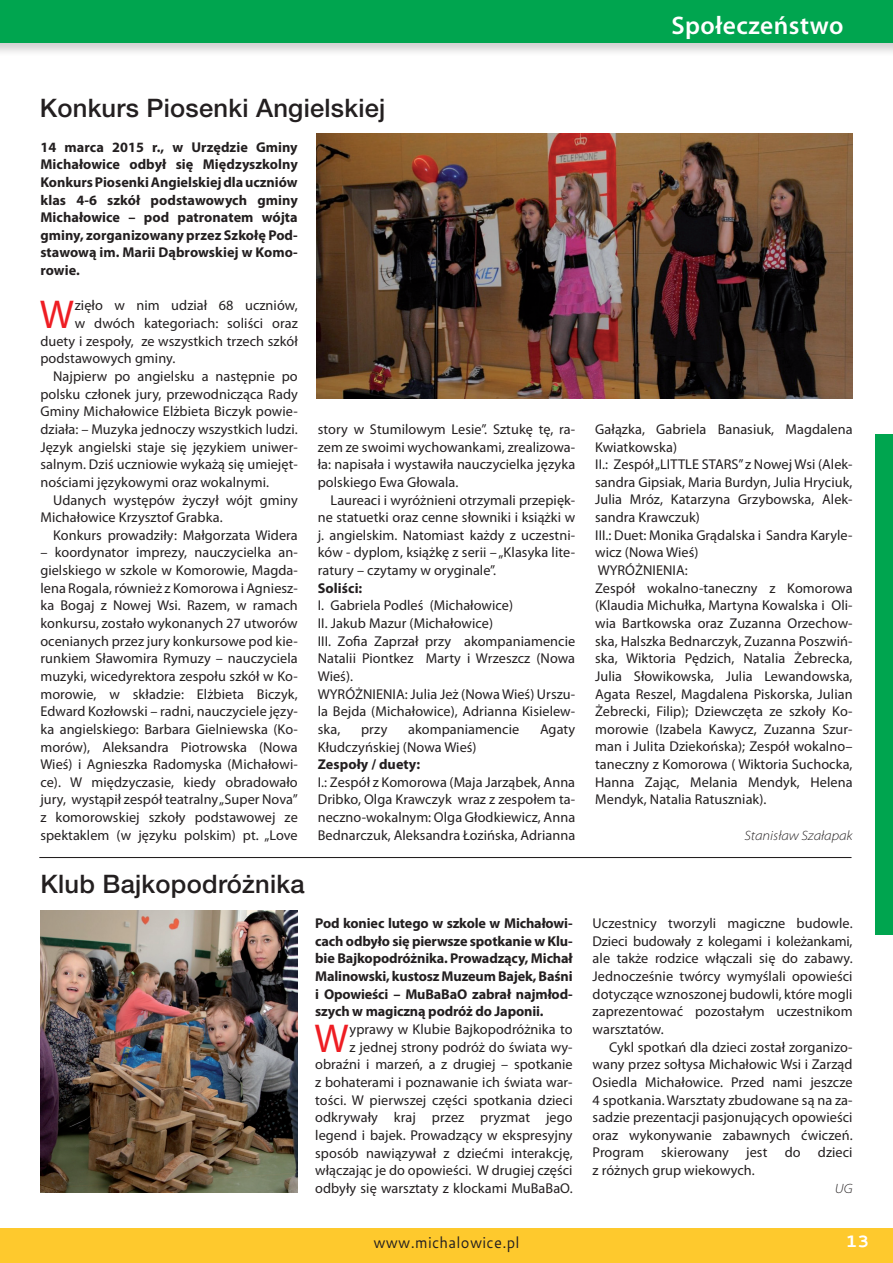
<style>
.page{position:relative;width:893px;height:1263px;background:#fff}
.page>*{position:absolute;margin:0;border:0;box-sizing:border-box;transform-origin:0 0}
.t1{font:40.5px "Myriad Pro";color:#ee1d23}
.t2{font:500 25.5px "Helvetica Neue LT Pro";letter-spacing:.01em;color:#231f20}
.t3{font:600 25.5px "Myriad Pro";letter-spacing:.02em;color:#fff}
.t4{font:700 16.5px "Cantarell";color:#fff}
.t5{font:15.75px "Cantarell";letter-spacing:.02em;color:#231f20;scale:.94 1}
.t6{font:14.25px/17.7px "Myriad Pro";letter-spacing:.005em;color:#231f20;text-align:justify}
.t7{font:700 14.25px/17.7px "Myriad Pro";letter-spacing:-.005em;color:#231f20;text-align:justify}
.t8{font:italic 300 semi-expanded 13.5px "Myriad Pro";color:#231f20}
</style>
<div class="page">
<div style="left:0;top:1228px;width:893px;height:35px;background:#fec92d"></div>
<div style="left:0;top:0;width:893px;height:58px;background:#231f20;opacity:.21"></div>
<div style="left:0;top:0;width:893px;height:43px;background:#00a54f"></div>
<div style="left:876px;top:434px;width:17px;height:501px;background:#00a54f"></div>
<img style="left:317px;top:134px;width:536px;height:265px">
<img style="left:40px;top:910px;width:258px;height:283px">
<hr style="left:39px;top:857px;width:812px;height:1px;background:#231f20">
<h2 class="t3" style="left:671px;top:11px;width:174px">Społeczeństwo</h2>
<h2 class="t2" style="left:40px;top:93px;width:347px">Konkurs Piosenki Angielskiej</h2>
<p class="t7" style="left:40px;top:138px;width:259px">14 marca 2015 r., w Urzędzie Gminy Michałowice odbył się Międzyszkolny Konkurs Piosenki Angielskiej dla uczniów klas 4-6 szkół podstawowych gminy Michałowice – pod patronatem wójta gminy, zorganizowany przez Szkołę Pod&shy;stawową im. Marii Dąbrowskiej w Komo&shy;rowie.</p>
<h1 class="t1" style="left:40px;top:292px;width:36px">W</h1>
<p class="t6" style="left:75px;top:297px;width:224px">zięło w nim udział 68 uczniów,</p>
<p class="t6" style="left:75px;top:315px;width:224px">w dwóch kategoriach: soliści oraz</p>
<p class="t6" style="left:40px;top:332px;width:259px">duety i zespoły, ze wszystkich trzech szkół</p>
<p class="t6" style="left:40px;top:350px;width:136px">podstawowych gminy.</p>
<p class="t6" style="left:53px;top:368px;width:246px">Najpierw po angielsku a następnie po</p>
<p class="t6" style="left:40px;top:385px;width:259px">polsku członek jury, przewodnicząca Rady</p>
<p class="t6" style="left:40px;top:403px;width:259px">Gminy Michałowice Elżbieta Biczyk powie-</p>
<p class="t6" style="left:40px;top:421px;width:259px">działa: – Muzyka jednoczy wszystkich ludzi.</p>
<p class="t6" style="left:40px;top:438px;width:259px">Język angielski staje się językiem uniwer-</p>
<p class="t6" style="left:40px;top:456px;width:259px">salnym. Dziś uczniowie wykażą się umiejęt-</p>
<p class="t6" style="left:40px;top:473px;width:230px">nościami językowymi oraz wokalnymi.</p>
<p class="t6" style="left:53px;top:491px;width:246px">Udanych występów życzył wójt gminy</p>
<p class="t6" style="left:40px;top:509px;width:184px">Michałowice Krzysztof Grabka.</p>
<p class="t6" style="left:53px;top:526px;width:246px">Konkurs prowadziły: Małgorzata Widera</p>
<p class="t6" style="left:40px;top:544px;width:259px">– koordynator imprezy, nauczycielka an&shy;gielskiego w szkole w Komorowie, Magda&shy;lena Rogala, również z Komorowa i Agniesz&shy;ka Bogaj z Nowej Wsi. Razem, w ramach konkursu, zostało wykonanych 27 utworów ocenianych przez jury konkursowe pod kie&shy;runkiem Sławomira Rymuzy – nauczyciela muzyki, wicedyrektora zespołu szkół w Ko&shy;morowie, w składzie: Elżbieta Biczyk, Edward Kozłowski – radni, nauczyciele języ&shy;ka angielskiego: Barbara Gielniewska (Ko&shy;morów), Aleksandra Piotrowska (Nowa Wieś) i Agnieszka Radomyska (Michałowi&shy;ce). W międzyczasie, kiedy obradowało jury, wystąpił zespół teatralny „Super Nova” z komorowskiej szkoły podstawowej ze spektaklem (w języku polskim) pt. „Love</p>
<p class="t6" style="left:318px;top:421px;width:259px">story w Stumilowym Lesie”. Sztukę tę, ra&shy;zem ze swoimi wychowankami, zrealizowa&shy;ła: napisała i wystawiła nauczycielka języka polskiego Ewa Głowala.</p>
<p class="t6" style="left:318px;top:491px;width:259px;text-indent:13px">Laureaci i wyróżnieni otrzymali przepięk&shy;ne statuetki oraz cenne słowniki i książki w j. angielskim. Natomiast każdy z uczestni&shy;ków - dyplom, książkę z serii – „Klasyka lite&shy;ratury – czytamy w oryginale”.</p>
<p class="t7" style="left:318px;top:579px;width:46px">Soliści:</p>
<p class="t6" style="left:318px;top:597px;width:259px;text-align:left">I. Gabriela Podleś (Michałowice)<br>II. Jakub Mazur (Michałowice)<br>III. Zofia Zaprzał przy akompaniamencie<br>Natalii Piontkez Marty i Wrzeszcz (Nowa<br>Wieś).<br>WYRÓŻNIENIA: Julia Jeż (Nowa Wieś) Urszu&shy;la Bejda (Michałowice), Adrianna Kisielew&shy;ska,</p>
<p class="t6" style="left:361px;top:720px;width:28px">przy</p>
<p class="t6" style="left:408px;top:720px;width:113px">akompaniamencie</p>
<p class="t6" style="left:540px;top:720px;width:37px">Agaty</p>
<p class="t6" style="left:318px;top:738px;width:160px">Kłudczyńskiej (Nowa Wieś)</p>
<p class="t7" style="left:318px;top:756px;width:104px">Zespoły / duety:</p>
<p class="t6" style="left:318px;top:773px;width:259px">I.: Zespół z Komorowa (Maja Jarząbek, Anna Dribko, Olga Krawczyk wraz z zespołem ta&shy;neczno-wokalnym: Olga Głodkiewicz, Anna Bednarczuk, Aleksandra Łozińska, Adrianna</p>
<h2 class="t2" style="left:40px;top:869px;width:266px">Klub Bajkopodróżnika</h2>
<p class="t7" style="left:315px;top:915px;width:259px">Pod koniec lutego w szkole w Michałowi&shy;cach odbyło się pierwsze spotkanie w Klu&shy;bie Bajkopodróżnika. Prowadzący, Michał Malinowski, kustosz Muzeum Bajek, Baśni i Opowieści – MuBaBaO zabrał najmłod&shy;szych w magiczną podróż do Japonii.</p>
<h1 class="t1" style="left:315px;top:1016px;width:36px">W</h1>
<p class="t6" style="left:315px;top:1021px;width:259px;text-align:right">yprawy w Klubie Bajkopodróżnika to<br>z jednej strony podróż do świata wy&shy;obraźni i marzeń, a z drugiej – spotkanie z bohaterami i poznawanie ich świata war&shy;tości. W pierwszej części spotkania dzieci odkrywały kraj przez pryzmat jego legend i bajek. Prowadzący w ekspresyjny sposób nawiązywał z dziećmi interakcję, włączając je do opowieści. W drugiej części odbyły się warsztaty z klockami MuBaBaO.</p>
<p class="t6" style="left:595px;top:420px;width:259px;text-align:left">Gałązka, Gabriela Banasiuk, Magdalena Kwiatkowska)<br>II.: Zespół „LITTLE STARS” z Nowej Wsi (Alek&shy;sandra Gipsiak, Maria Burdyn, Julia Hryciuk, Julia Mróz, Katarzyna Grzybowska, Alek&shy;sandra Krawczuk)<br>III.: Duet: Monika Grądalska i Sandra Karyle&shy;wicz (Nowa Wieś)<br>WYRÓŻNIENIA:<br>Zespół wokalno-taneczny z Komorowa (Klaudia Michułka, Martyna Kowalska i Oli&shy;wia Bartkowska oraz Zuzanna Orzechow&shy;ska, Halszka Bednarczyk, Zuzanna Poszwiń&shy;ska, Wiktoria Pędzich, Natalia Żebrecka, Julia Słowikowska, Julia Lewandowska, Agata Reszel, Magdalena Piskorska, Julian Żebrecki, Filip); Dziewczęta ze szkoły Ko&shy;morowie (Izabela Kawycz, Zuzanna Szur&shy;man i Julita Dziekońska); Zespół wokalno– taneczny z Komorowa ( Wiktoria Suchocka, Hanna Zając, Melania Mendyk, Helena Mendyk, Natalia Ratuszniak).</p>
<p class="t8" style="left:744px;top:828px;width:110px">Stanisław Szałapak</p>
<p class="t6" style="left:593px;top:915px;width:261px">Uczestnicy tworzyli magiczne budowle.<br>Dzieci budowały z kolegami i koleżankami, ale także rodzice włączali się do zabawy.<br>Jednocześnie twórcy wymyślali opowieści dotyczące wznoszonej budowli, które mogli zaprezentować pozostałym uczestnikom warsztatów.</p>
<p class="t6" style="left:593px;top:1038px;width:261px;text-indent:16px">Cykl spotkań dla dzieci został zorganizo&shy;wany przez sołtysa Michałowic Wsi i Zarząd Osiedla Michałowice. Przed nami jeszcze 4 spotkania. Warsztaty zbudowane są na za&shy;sadzie prezentacji pasjonujących opowieści oraz wykonywanie zabawnych ćwiczeń.<br>Program skierowany jest do dzieci z różnych grup wiekowych.</p>
<p class="t8" style="left:835px;top:1181px;width:19px">UG</p>
<p class="t5" style="left:373px;top:1232px;width:157px">www.michalowice.pl</p>
<p class="t4" style="left:846px;top:1230px;width:25px">13</p>
</div>
